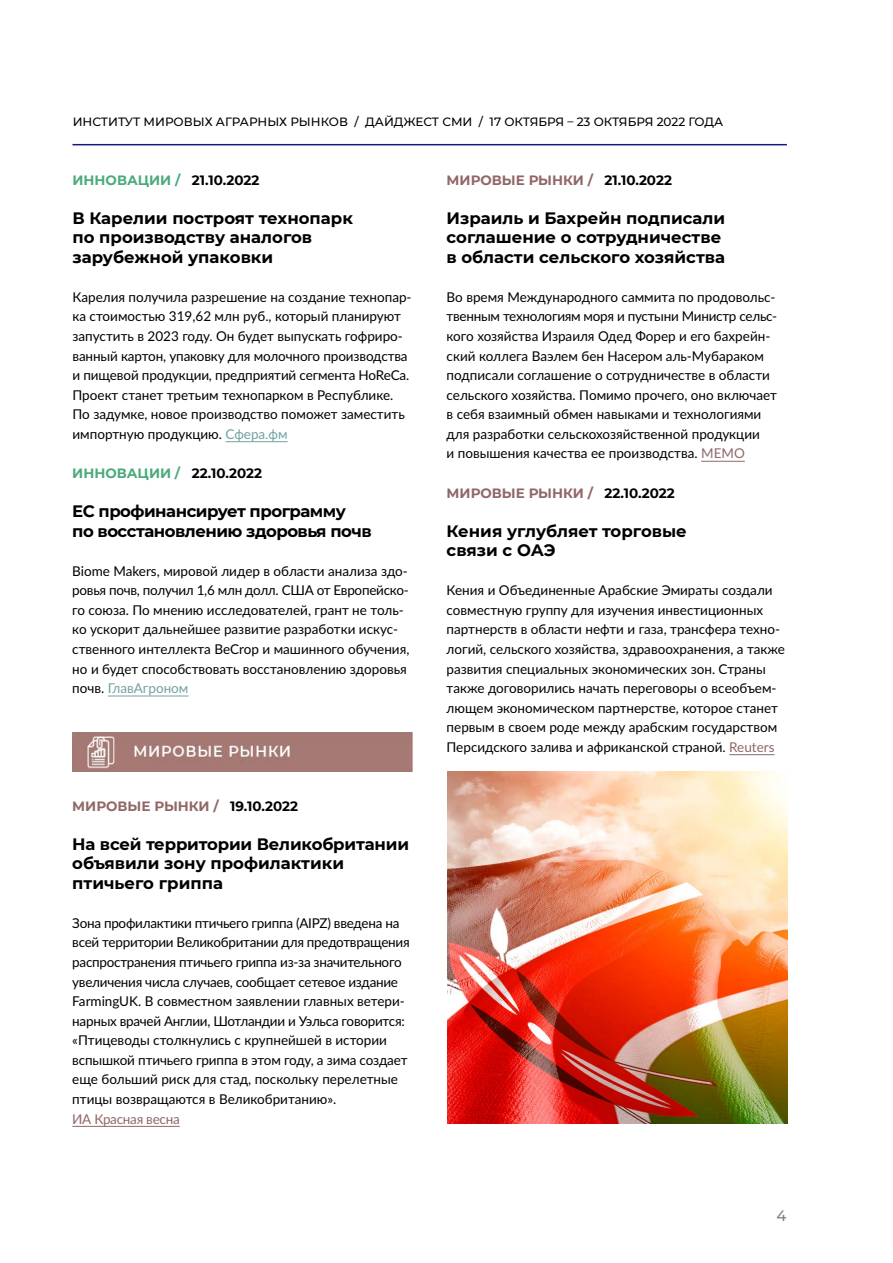
<style>
.page{position:relative;width:893px;height:1263px;background:#fff}
.page>*{position:absolute;margin:0;border:0;box-sizing:border-box;transform-origin:0 0}
.t1{font:700 16.5px/19.5px "Montserrat";color:#000}
.t2{font:700 16.5px/19.5px "Montserrat";letter-spacing:-.03em;color:#000}
.t3{font:500 15px "Montserrat";color:#817f7e}
.t4{font:13.5px/19.5px "Lato";color:#000}
.t5{font:13.5px/19.5px "Lato";letter-spacing:-.02em;color:#000}
.t6{font:700 13.5px "Montserrat";color:#916768}
.t7{font:700 13.5px "Montserrat";color:#4baa7c}
.t8{font:13.5px "Lato";letter-spacing:-.02em;color:#916768}
.t9{font:500 12px "Montserrat";color:#000}
.s1{color:#000}
.s2{color:#74a0a1}
.s3{color:#916768}
</style>
<div class="page">
<img style="left:72px;top:732px;width:340px;height:39px">
<hr style="left:701px;top:461px;width:44px;height:1px;background:#916768">
<hr style="left:729px;top:754px;width:46px;height:1px;background:#916768">
<hr style="left:72px;top:1126px;width:108px;height:1px;background:#916768">
<hr style="left:72px;top:144px;width:715px;height:1px;background:#131a7d">
<hr style="left:108px;top:696px;width:80px;height:1px;background:#74a0a1">
<img style="left:447px;top:771px;width:340px;height:352px">
<hr style="left:225px;top:441px;width:63px;height:1px;background:#74a0a1">
<p class="t9" style="left:73px;top:113px;width:652px">ИНСТИТУТ МИРОВЫХ АГРАРНЫХ РЫНКОВ / ДАЙДЖЕСТ СМИ / 17 ОКТЯБРЯ – 23 ОКТЯБРЯ 2022 ГОДА</p>
<p class="t7" style="left:72px;top:170px;width:188px">ИННОВАЦИИ / <span class="s1">21.10.2022</span></p>
<p class="t1" style="left:72px;top:207px;width:282px">В Карелии построят технопарк по производству аналогов зарубежной упаковки</p>
<p class="t4" style="left:72px;top:287px;width:341px">Карелия получила разрешение на создание технопар&shy;ка стоимостью 319,62 млн руб., который планируют запустить в 2023 году. Он будет выпускать гофриро&shy;ванный картон, упаковку для молочного производства и пищевой продукции, предприятий сегмента HoReCa.<br>Проект станет третьим технопарком в Республике.<br>По задумке, новое производство поможет заместить импортную продукцию. <span class="s2">Сфера.фм</span></p>
<p class="t7" style="left:72px;top:463px;width:191px">ИННОВАЦИИ / <span class="s1">22.10.2022</span></p>
<p class="t2" style="left:72px;top:501px;width:301px">ЕС профинансирует программу по восстановлению здоровья почв</p>
<p class="t4" style="left:72px;top:560px;width:339px">Biome Makers, мировой лидер в области анализа здо&shy;ровья почв, получил 1,6 млн долл. США от Европейско&shy;го союза. По мнению исследователей, грант не толь&shy;ко ускорит дальнейшее развитие разработки искус&shy;ственного интеллекта BeCrop и машинного обучения, но и будет способствовать восстановлению здоровья почв. <span class="s2">ГлавАгроном</span></p>
<p class="t6" style="left:72px;top:796px;width:227px">МИРОВЫЕ РЫНКИ / <span class="s1">19.10.2022</span></p>
<p class="t1" style="left:72px;top:833px;width:338px">На всей территории Великобритании объявили зону профилактики птичьего гриппа</p>
<p class="t5" style="left:72px;top:913px;width:339px">Зона профилактики птичьего гриппа (AIPZ) введена на всей территории Великобритании для предотвращения распространения птичьего гриппа из-за значительного увеличения числа случаев, сообщает сетевое издание FarmingUK. В совместном заявлении главных ветери&shy;нарных врачей Англии, Шотландии и Уэльса говорится: «Птицеводы столкнулись с крупнейшей в истории вспышкой птичьего гриппа в этом году, а зима создает еще больший риск для стад, поскольку перелетные птицы возвращаются в Великобританию».</p>
<p class="t8" style="left:72px;top:1109px;width:109px">ИА Красная весна</p>
<p class="t6" style="left:447px;top:170px;width:227px">МИРОВЫЕ РЫНКИ / <span class="s1">21.10.2022</span></p>
<p class="t1" style="left:447px;top:207px;width:280px">Израиль и Бахрейн подписали соглашение о сотрудничестве в области сельского хозяйства</p>
<p class="t4" style="left:447px;top:287px;width:332px">Во время Международного саммита по продовольс&shy;твенным технологиям моря и пустыни Министр сельс&shy;кого хозяйства Израиля Одед Форер и его бахрейн&shy;ский коллега Ваэлем бен Насером аль-Мубараком подписали соглашение о сотрудничестве в области сельского хозяйства. Помимо прочего, оно включает в себя взаимный обмен навыками и технологиями для разработки сельскохозяйственной продукции<br>и повышения качества ее производства. <span class="s3">MEMO</span></p>
<p class="t6" style="left:447px;top:483px;width:230px">МИРОВЫЕ РЫНКИ / <span class="s1">22.10.2022</span></p>
<p class="t1" style="left:447px;top:520px;width:242px">Кения углубляет торговые связи с ОАЭ</p>
<p class="t4" style="left:447px;top:580px;width:340px">Кения и Объединенные Арабские Эмираты создали совместную группу для изучения инвестиционных партнерств в области нефти и газа, трансфера техно&shy;логий, сельского хозяйства, здравоохранения, а также развития специальных экономических зон. Страны также договорились начать переговоры о всеобъем&shy;лющем экономическом партнерстве, которое станет первым в своем роде между арабским государством Персидского залива и африканской страной. <span class="s3">Reuters</span></p>
<p class="t3" style="left:777px;top:1205px;width:12px">4</p>
</div>
